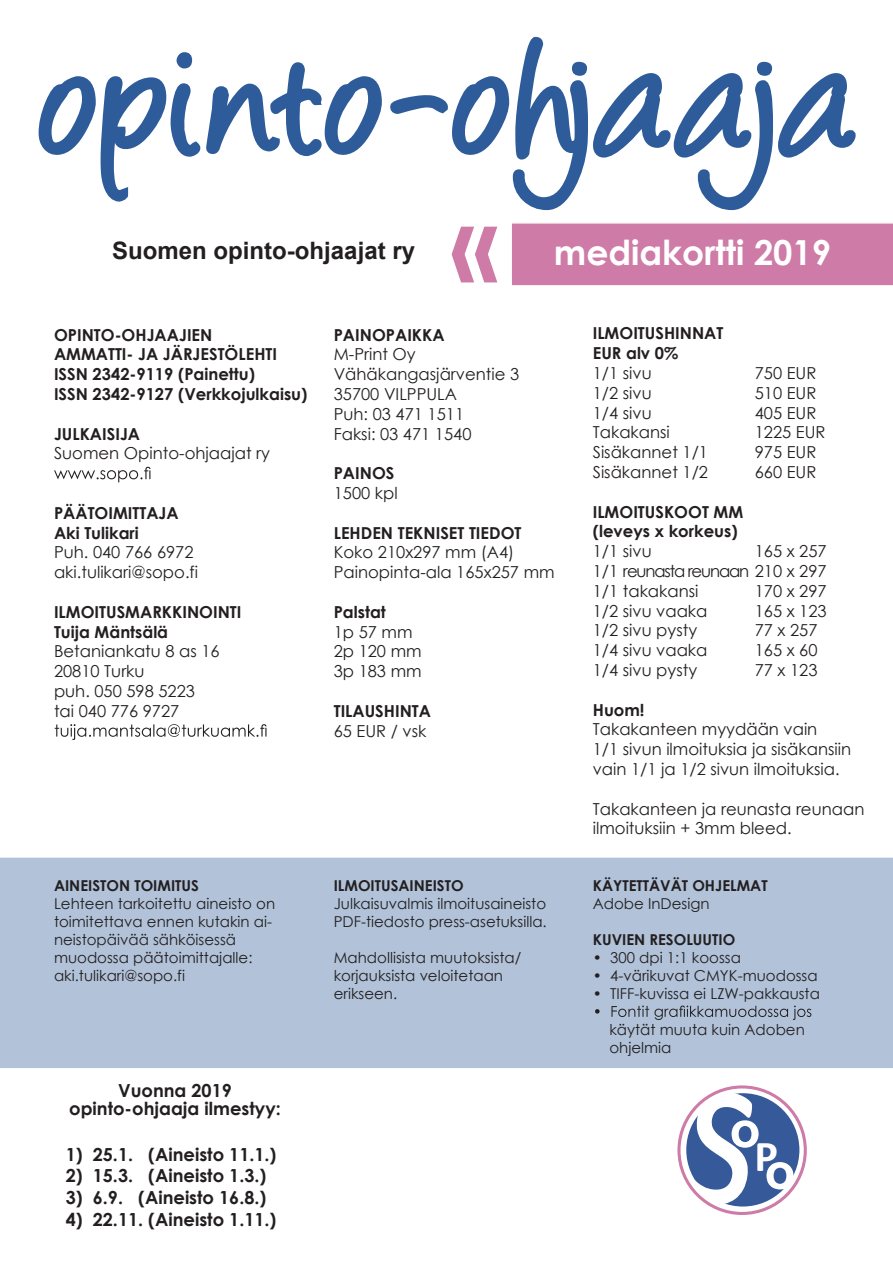
<style>
.page{position:relative;width:893px;height:1263px;background:#fff}
.page>*{position:absolute;margin:0;border:0;box-sizing:border-box;transform-origin:0 0}
.t1{font:700 50.55px "Arial";color:#fff}
.t2{font:700 44.4px "Calibri";color:#fff}
.t3{font:700 34.5px "Century Gothic";color:#fff}
.t4{font:700 24px "Arial";color:#231f20}
.t5{font:700 18px/18px "Century Gothic";color:#231f20;text-align:center}
.t6{font:16.5px/19.8px "Century Gothic";color:#231f20}
.t7{font:700 16.5px/19.8px "Century Gothic";color:#231f20}
.t8{font:15px/18px "Century Gothic";color:#231f20}
.t9{font:700 15px "Century Gothic";color:#231f20}
.s1{font-family:"Arial";font-size:50.55px}
</style>
<div class="page">
<div style="left:0;top:858px;width:893px;height:210px;background:#b1c2d9"></div>
<svg style="left:38px;top:52px;width:341px;height:150px"></svg>
<svg style="left:390px;top:36px;width:466px;height:175px"></svg>
<div style="left:512px;top:222px;width:381px;height:64px;background:#ce7ba7"></div>
<svg style="left:54px;top:467px;width:96px;height:15px"></svg>
<svg style="left:55px;top:724px;width:211px;height:16px"></svg>
<svg style="left:595px;top:1005px;width:216px;height:15px;background:#99a6b9"></svg>
<svg style="left:672px;top:1080px;width:140px;height:140px"></svg>
<div style="left:686px;top:1093px;width:113px;height:113px;background:#365999;border-radius:50%"></div>
<div style="left:677px;top:1085px;width:130px;height:130px;border:3px solid #ce7ba7;border-radius:50%"></div>
<svg style="left:684px;top:1088px;width:74px;height:120px"></svg>
<h3 class="t4" style="left:112px;top:235px;width:304px">Suomen opinto-ohjaajat ry</h3>
<h3 class="t3" style="left:554px;top:230px;width:279px">mediakortti 2019</h3>
<p class="t7" style="left:54px;top:324px;width:255px">OPINTO-OHJAAJIEN<br>AMMATTI- JA JÄRJESTÖLEHTI<br>ISSN 2342-9119 (Painettu)<br>ISSN 2342-9127 (Verkkojulkaisu)</p>
<p class="t7" style="left:54px;top:423px;width:88px">JULKAISIJA</p>
<p class="t6" style="left:54px;top:443px;width:218px">Suomen Opinto-ohjaajat ry</p>
<p class="t7" style="left:54px;top:502px;width:126px">PÄÄTOIMITTAJA<br>Aki Tulikari</p>
<p class="t6" style="left:54px;top:542px;width:146px">Puh. 040 766 6972 aki.tulikari@sopo.fi</p>
<p class="t7" style="left:54px;top:601px;width:189px">ILMOITUSMARKKINOINTI<br>Tuija Mäntsälä</p>
<p class="t6" style="left:54px;top:641px;width:167px">Betaniankatu 8 as 16<br>20810 Turku<br>puh. 050 598 5223<br>tai 040 776 9727</p>
<p class="t7" style="left:334px;top:324px;width:112px">PAINOPAIKKA</p>
<p class="t6" style="left:334px;top:344px;width:187px">M-Print Oy<br>Vähäkangasjärventie 3<br>35700 VILPPULA<br>Puh: 03 471 1511<br>Faksi: 03 471 1540</p>
<p class="t7" style="left:334px;top:463px;width:62px">PAINOS</p>
<p class="t6" style="left:334px;top:483px;width:65px">1500 kpl</p>
<p class="t7" style="left:334px;top:522px;width:189px">LEHDEN TEKNISET TIEDOT</p>
<p class="t6" style="left:334px;top:542px;width:222px">Koko 210x297 mm (A4)<br>Painopinta-ala 165x257 mm</p>
<p class="t7" style="left:334px;top:601px;width:54px">Palstat</p>
<p class="t6" style="left:334px;top:621px;width:89px">1p 57 mm<br>2p 120 mm<br>3p 183 mm</p>
<p class="t7" style="left:334px;top:700px;width:99px">TILAUSHINTA</p>
<p class="t6" style="left:334px;top:720px;width:94px">65 EUR / vsk</p>
<p class="t9" style="left:54px;top:876px;width:146px">AINEISTON TOIMITUS</p>
<p class="t8" style="left:54px;top:894px;width:223px">Lehteen tarkoitettu aineisto on toimitettava ennen kutakin ai&shy;neistopäivää sähköisessä muodossa päätoimittajalle: aki.tulikari@sopo.fi</p>
<p class="t5" style="left:69px;top:1081px;width:213px">Vuonna 2019 opinto-ohjaaja ilmestyy:</p>
<p class="t5" style="left:66px;top:1145px;width:212px">1) 25.1. (Aineisto 11.1.)</p>
<p class="t5" style="left:66px;top:1166px;width:202px">2) 15.3. (Aineisto 1.3.)</p>
<p class="t5" style="left:66px;top:1188px;width:202px">3) 6.9. (Aineisto 16.8.)</p>
<p class="t5" style="left:66px;top:1209px;width:212px">4) 22.11. (Aineisto 1.11.)</p>
<p class="t9" style="left:334px;top:876px;width:131px">ILMOITUSAINEISTO</p>
<p class="t8" style="left:334px;top:894px;width:214px">Julkaisuvalmis ilmoitusaineisto<br>PDF-tiedosto press-asetuksilla.</p>
<p class="t8" style="left:334px;top:948px;width:189px">Mahdollisista muutoksista/ korjauksista veloitetaan erikseen.</p>
<p class="t7" style="left:593px;top:323px;width:132px">ILMOITUSHINNAT<br>EUR alv 0%</p>
<p class="t6" style="left:593px;top:363px;width:60px">1/1 sivu</p>
<p class="t6" style="left:755px;top:363px;width:63px">750 EUR</p>
<p class="t6" style="left:593px;top:383px;width:60px">1/2 sivu</p>
<p class="t6" style="left:755px;top:383px;width:63px">510 EUR</p>
<p class="t6" style="left:593px;top:402px;width:60px">1/4 sivu</p>
<p class="t6" style="left:755px;top:402px;width:63px">405 EUR</p>
<p class="t6" style="left:593px;top:422px;width:79px">Takakansi</p>
<p class="t6" style="left:755px;top:422px;width:72px">1225 EUR</p>
<p class="t6" style="left:593px;top:442px;width:117px">Sisäkannet 1/1</p>
<p class="t6" style="left:755px;top:442px;width:63px">975 EUR</p>
<p class="t6" style="left:593px;top:462px;width:117px">Sisäkannet 1/2</p>
<p class="t6" style="left:755px;top:462px;width:63px">660 EUR</p>
<p class="t7" style="left:593px;top:501px;width:152px">ILMOITUSKOOT MM (leveys x korkeus)</p>
<p class="t6" style="left:593px;top:541px;width:60px">1/1 sivu</p>
<p class="t6" style="left:593px;top:541px;width:235px;text-align:justify;text-indent:162px">165 x 257<br>1/1 reunasta reunaan 210 x 297<br>1/1 takakansi</p>
<p class="t6" style="left:755px;top:581px;width:73px">170 x 297</p>
<p class="t6" style="left:593px;top:600px;width:116px">1/2 sivu vaaka</p>
<p class="t6" style="left:755px;top:600px;width:73px">165 x 123</p>
<p class="t6" style="left:593px;top:620px;width:106px">1/2 sivu pysty</p>
<p class="t6" style="left:755px;top:620px;width:64px">77 x 257</p>
<p class="t6" style="left:593px;top:640px;width:116px">1/4 sivu vaaka</p>
<p class="t6" style="left:755px;top:640px;width:64px">165 x 60</p>
<p class="t6" style="left:593px;top:660px;width:106px">1/4 sivu pysty</p>
<p class="t6" style="left:755px;top:660px;width:64px">77 x 123</p>
<p class="t7" style="left:593px;top:699px;width:53px">Huom!</p>
<p class="t6" style="left:593px;top:719px;width:260px">Takakanteen myydään vain<br>1/1 sivun ilmoituksia ja sisäkansiin vain 1/1 ja 1/2 sivun ilmoituksia.</p>
<p class="t6" style="left:593px;top:798px;width:273px">Takakanteen ja reunasta reunaan ilmoituksiin + 3mm bleed.</p>
<p class="t9" style="left:593px;top:876px;width:176px">KÄYTETTÄVÄT OHJELMAT</p>
<p class="t8" style="left:593px;top:894px;width:118px">Adobe InDesign</p>
<p class="t9" style="left:593px;top:930px;width:144px">KUVIEN RESOLUUTIO</p>
<p class="t8" style="left:593px;top:948px;width:150px">• 300 dpi 1:1 koossa</p>
<p class="t8" style="left:593px;top:966px;width:226px">• 4-värikuvat CMYK-muodossa</p>
<p class="t8" style="left:593px;top:984px;width:229px">• TIFF-kuvissa ei LZW-pakkausta</p>
<p class="t8" style="left:609px;top:1020px;width:197px">käytät muuta kuin Adoben ohjelmia</p>
<h1 class="t1" style="left:729px;top:1096px;width:32px">o</h1>
<h2 class="t2" style="left:754px;top:1128px;width:42px">P<span class="s1">o</span></h2>
</div>
